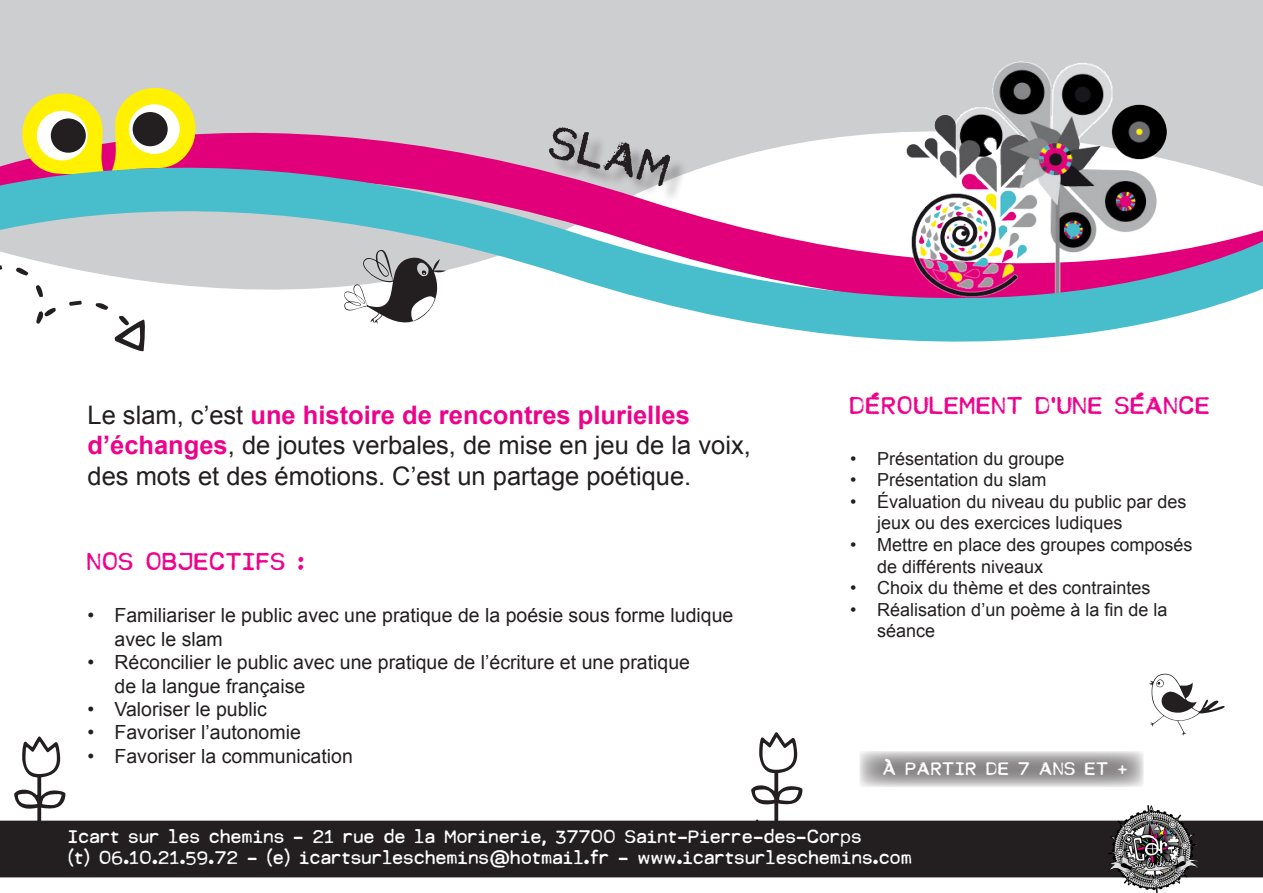
<style>
.page{position:relative;width:1263px;height:893px;background:#fff}
.page>*{position:absolute;margin:0;border:0;box-sizing:border-box;transform-origin:0 0}
.t1{font:108px "DJB Doodled Bits";color:#231f20}
.t2{font:25.5px/30.6px "Arial";color:#231f20}
.t3{font:24px "MODERNTYPEWRITER";color:#ed028c}
.t4{font:19.5px/23.4px "Arial";color:#231f20}
.t5{font:18px/21.6px "Arial";color:#231f20}
.t6{font:18px "MODERNTYPEWRITER";color:#fff}
.s1{font-weight:700;color:#ed028c}
</style>
<div class="page">
<div style="left:0;top:821px;width:1263px;height:56px;background:#231f20"></div>
<img style="left:1108px;top:805px;width:89px;height:88px">
<div style="left:0;top:0;width:1263px;height:73px;background:#cdced0"></div>
<div style="left:0;top:73px;width:1263px;height:35px;background:#cdced0"></div>
<img style="left:890px;top:48px;width:297px;height:60px">
<svg style="left:0;top:108px;width:1263px;height:234px"></svg>
<svg style="left:862px;top:754px;width:279px;height:30px;background:#a2a1a1"></svg>
<svg style="left:547px;top:125px;width:124px;height:62px;background:#c5b8c1"></svg>
<svg style="left:5px;top:71px;width:208px;height:142px;background:#a39fb8"></svg>
<svg style="left:342px;top:247px;width:107px;height:79px"></svg>
<p class="t3" style="left:850px;top:392px;width:362px">DÉROULEMENT D’UNE SÉANCE</p>
<p class="t5" style="left:850px;top:448px;width:216px">• Présentation du groupe</p>
<p class="t5" style="left:850px;top:469px;width:198px">• Présentation du slam</p>
<p class="t5" style="left:877px;top:491px;width:311px;text-indent:-27px">• Évaluation du niveau du public par des jeux ou des exercices ludiques</p>
<p class="t5" style="left:877px;top:534px;width:317px;text-indent:-27px">• Mettre en place des groupes composés de différents niveaux</p>
<p class="t5" style="left:850px;top:577px;width:302px">• Choix du thème et des contraintes</p>
<p class="t5" style="left:877px;top:599px;width:292px;text-indent:-27px">• Réalisation d’un poème à la fin de la séance</p>
<p class="t2" style="left:87px;top:400px;width:665px">Le slam, c’est <span class="s1">une histoire de rencontres plurielles d’échanges</span>, de joutes verbales, de mise en jeu de la voix,</p>
<p class="t2" style="left:87px;top:461px;width:605px">des mots et des émotions. C’est un partage poétique.</p>
<p class="t3" style="left:87px;top:548px;width:220px">NOS OBJECTIFS :</p>
<p class="t4" style="left:114px;top:604px;width:620px;text-indent:-27px">• Familiariser le public avec une pratique de la poésie sous forme ludique avec le slam</p>
<p class="t4" style="left:114px;top:651px;width:577px;text-indent:-27px">• Réconcilier le public avec une pratique de l’écriture et une pratique de la langue française</p>
<p class="t4" style="left:87px;top:698px;width:181px">• Valoriser le public</p>
<p class="t4" style="left:87px;top:721px;width:215px">• Favoriser l’autonomie</p>
<p class="t4" style="left:87px;top:744px;width:267px">• Favoriser la communication</p>
<p class="t1" style="left:739px;top:736px;width:80px">G</p>
<p class="t1" style="left:2px;top:740px;width:80px">G</p>
<p class="t6" style="left:883px;top:759px;width:247px">À PARTIR DE 7 ANS ET +</p>
<p class="t6" style="left:69px;top:826px;width:795px">Icart sur les chemins - 21 rue de la Morinerie, 37700 Saint-Pierre-des-Corps</p>
<p class="t6" style="left:69px;top:848px;width:845px">(t) 06.10.21.59.72 - (e) icartsurleschemins@hotmail.fr - www.icartsurleschemins.com</p>
</div>
